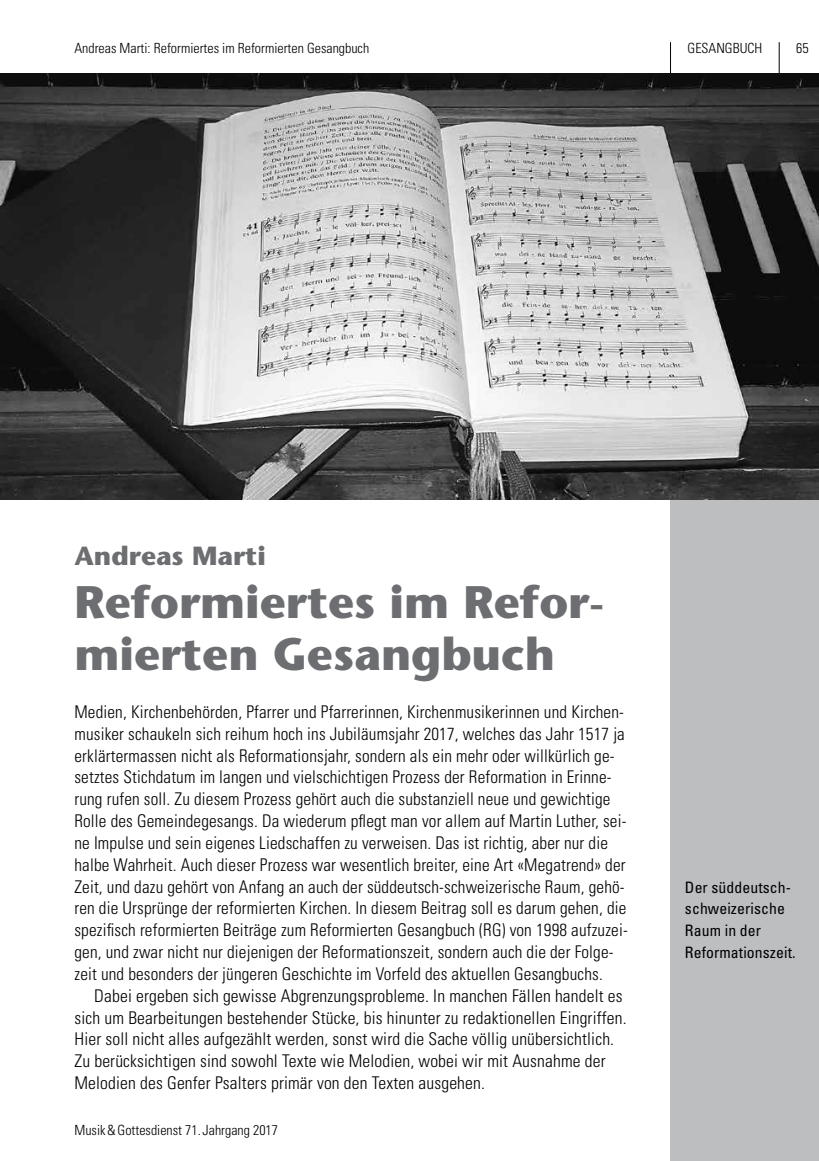
<style>
.page{position:relative;width:819px;height:1161px;background:#fff}
.page>*{position:absolute;margin:0;border:0;box-sizing:border-box;transform-origin:0 0}
.t1{font:700 45.5px/52.5px "Stone Sans";color:#6d6e71}
.t2{font:700 26.25px "Stone Sans";color:#6d6e71}
.t3{font:300 condensed 17.5px/21.9px "Univers";letter-spacing:.01em;color:#000}
.t4{font:condensed 15.75px/21.9px "Univers";letter-spacing:.005em;color:#000}
.t5{font:300 condensed 14px "Univers";color:#000}
</style>
<div class="page">
<div style="left:670px;top:74px;width:149px;height:1087px;background:#bcbec0"></div>
<hr style="left:670px;top:42px;width:1px;height:32px;background:#000">
<hr style="left:778px;top:42px;width:1px;height:32px;background:#000">
<img style="left:0;top:74px;width:819px;height:426px">
<p class="t5" style="left:74px;top:40px;width:296px">Andreas Marti: Reformiertes im Reformierten Gesangbuch</p>
<p class="t5" style="left:687px;top:40px;width:76px">GESANGBUCH</p>
<p class="t5" style="left:796px;top:40px;width:14px">65</p>
<h2 class="t2" style="left:74px;top:539px;width:193px">Andreas Marti</h2>
<h1 class="t1" style="left:74px;top:575px;width:532px">Reformiertes im Refor&shy;mierten Gesangbuch</h1>
<p class="t3" style="left:74px;top:700px;width:555px">Medien, Kirchenbehörden, Pfarrer und Pfarrerinnen, Kirchenmusikerinnen und Kirchen&shy;musiker schaukeln sich reihum hoch ins Jubiläumsjahr 2017, welches das Jahr 1517 ja erklärtermassen nicht als Reformationsjahr, sondern als ein mehr oder willkürlich ge&shy;setztes Stichdatum im langen und vielschichtigen Prozess der Reformation in Erinne&shy;rung rufen soll. Zu diesem Prozess gehört auch die substanziell neue und gewichtige Rolle des Gemeindegesangs. Da wiederum pflegt man vor allem auf Martin Luther, sei&shy;ne Impulse und sein eigenes Liedschaffen zu verweisen. Das ist richtig, aber nur die halbe Wahrheit. Auch dieser Prozess war wesentlich breiter, eine Art «Megatrend» der Zeit, und dazu gehört von Anfang an auch der süddeutsch-schweizerische Raum, gehö&shy;ren die Ursprünge der reformierten Kirchen. In diesem Beitrag soll es darum gehen, die spezifisch reformierten Beiträge zum Reformierten Gesangbuch (RG) von 1998 aufzuzei&shy;gen, und zwar nicht nur diejenigen der Reformationszeit, sondern auch die der Folge&shy;zeit und besonders der jüngeren Geschichte im Vorfeld des aktuellen Gesangbuchs.</p>
<p class="t3" style="left:74px;top:984px;width:553px;text-indent:20px">Dabei ergeben sich gewisse Abgrenzungsprobleme. In manchen Fällen handelt es sich um Bearbeitungen bestehender Stücke, bis hinunter zu redaktionellen Eingriffen.<br>Hier soll nicht alles aufgezählt werden, sonst wird die Sache völlig unübersichtlich.<br>Zu berücksichtigen sind sowohl Texte wie Melodien, wobei wir mit Ausnahme der Melodien des Genfer Psalters primär von den Texten ausgehen.</p>
<p class="t5" style="left:74px;top:1121px;width:205px">Musik&amp;Gottesdienst 71. Jahrgang 2017</p>
<p class="t4" style="left:685px;top:875px;width:112px">Der süddeutsch&shy;schweizerische<br>Raum in der<br>Reformationszeit.</p>
</div>
